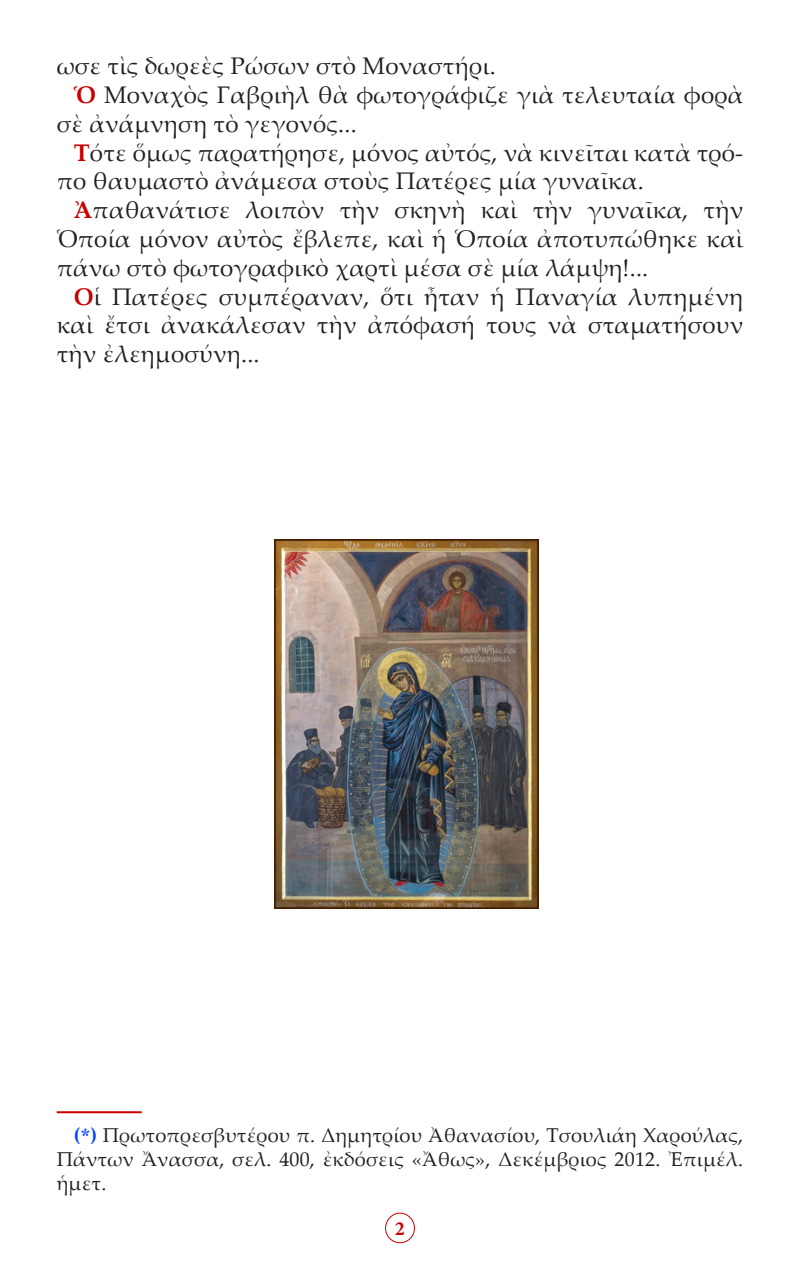
<style>
.page{position:relative;width:800px;height:1270px;background:#fff}
.page>*{position:absolute;margin:0;border:0;box-sizing:border-box;transform-origin:0 0}
.t1{font:24px/28.8px "Palatino Linotype";letter-spacing:.01em;color:#231f20}
.t2{font:20px/24px "Palatino Linotype";letter-spacing:.01em;color:#231f20;text-align:justify}
.t3{font:700 20px "Minion Pro";color:#c80000}
.s1{font-weight:700;color:#c80000}
.s2{font-weight:700;color:#0046ff}
.s3{font-family:"CTOS New Times Bold Test 1";color:#0046ff}
</style>
<div class="page">
<div style="left:385px;top:1213px;width:30px;height:30px;border:1px solid #c80000;border-radius:50%"></div>
<img style="left:274px;top:540px;width:265px;height:368px">
<hr style="left:57px;top:1111px;width:85px;height:2px;background:#c80000">
<p class="t1" style="left:57px;top:51px;width:441px">ωσε τὶς δωρεὲς Ρώσων στὸ Μοναστήρι.</p>
<p class="t1" style="left:57px;top:80px;width:688px;text-indent:17px"><span class="s1">Ὁ</span> Μοναχὸς Γαβριὴλ θὰ φωτογράφιζε γιὰ τελευταία φορὰ σὲ ἀνάμνηση τὸ γεγονός...</p>
<p class="t1" style="left:57px;top:137px;width:688px;text-indent:17px"><span class="s1">Τ</span>ότε ὅμως παρατήρησε, μόνος αὐτός, νὰ κινεῖται κατὰ τρό&shy;πο θαυμαστὸ ἀνάμεσα στοὺς Πατέρες μία γυναῖκα.</p>
<p class="t1" style="left:57px;top:195px;width:688px;text-align:justify;text-indent:17px"><span class="s1">Ἀ</span>παθανάτισε λοιπὸν τὴν σκηνὴ καὶ τὴν γυναῖκα, τὴν Ὁποία μόνον αὐτὸς ἔβλεπε, καὶ ἡ Ὁποία ἀποτυπώθηκε καὶ πάνω στὸ φωτογραφικὸ χαρτὶ μέσα σὲ μία λάμψη!...</p>
<p class="t1" style="left:57px;top:281px;width:688px;text-align:justify;text-indent:17px"><span class="s1">Ο</span>ἱ Πατέρες συμπέραναν, ὅτι ἦταν ἡ Παναγία λυπημένη καὶ ἔτσι ἀνακάλεσαν τὴν ἀπόφασή τους νὰ σταματήσουν τὴν ἐλεημοσύνη...</p>
<p class="t2" style="left:57px;top:1123px;width:688px;text-indent:17px"><span class="s2">(</span><span class="s3">*</span><span class="s2">)</span> Πρωτοπρεσβυτέρου π. Δημητρίου Ἀθανασίου, Τσουλιάη Χαρούλας, Πάντων Ἄνασσα, σελ. 400, ἐκδόσεις «Ἄθως», Δεκέμβριος 2012. Ἐπιμέλ. ἡμετ.</p>
<p class="t3" style="left:395px;top:1214px;width:11px">2</p>
</div>
